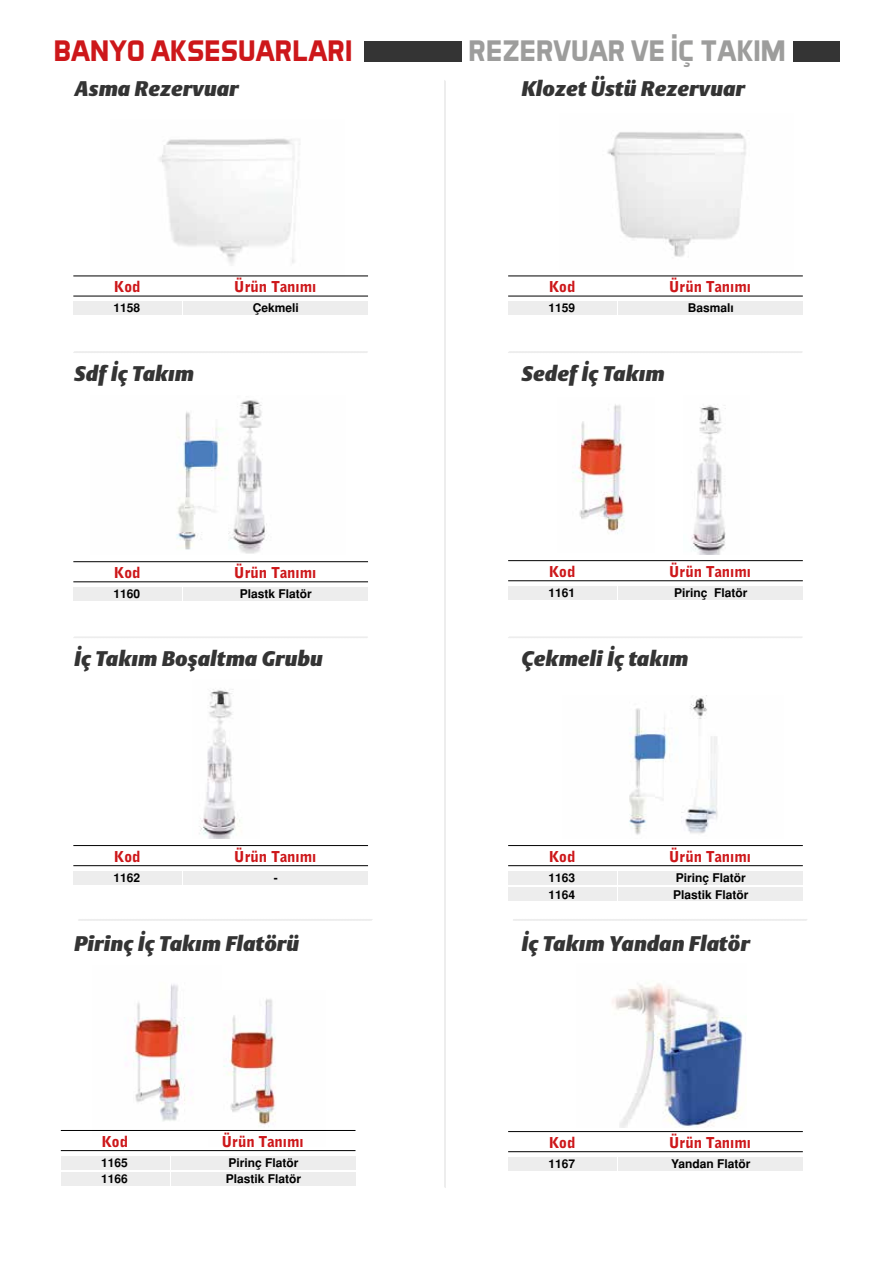
<style>
.page{position:relative;width:893px;height:1263px;background:#fff}
.page>*{position:absolute;margin:0;border:0;box-sizing:border-box;transform-origin:0 0}
.t1{font:700 30px "Aero Matics";color:#9d9d9c}
.t2{font:700 30px "Aero Matics";color:#cd171a}
.t3{font:italic 21px "Argo";color:#343434}
.t4{font:15px "Bell Gothic Black Tr";color:#cd171a}
.t5{font:700 12px/16.6px "Helvetica Tr";color:#000}
</style>
<div class="page">
<img style="left:111px;top:138px;width:233px;height:138px">
<img style="left:125px;top:984px;width:64px;height:138px">
<img style="left:223px;top:998px;width:53px;height:129px">
<img style="left:572px;top:404px;width:53px;height:130px">
<hr style="left:444px;top:80px;width:2px;height:1108px;background:#ededed">
<div style="left:73px;top:301px;width:109px;height:14px;background:#ededed"></div>
<div style="left:184px;top:301px;width:184px;height:14px;background:#ededed"></div>
<hr style="left:73px;top:276px;width:295px;height:1px;background:#000">
<hr style="left:73px;top:296px;width:295px;height:1px;background:#000">
<div style="left:73px;top:587px;width:109px;height:14px;background:#ededed"></div>
<div style="left:184px;top:587px;width:184px;height:14px;background:#ededed"></div>
<hr style="left:73px;top:561px;width:295px;height:1px;background:#000">
<hr style="left:73px;top:581px;width:295px;height:1px;background:#000">
<div style="left:73px;top:871px;width:109px;height:14px;background:#ededed"></div>
<div style="left:184px;top:871px;width:184px;height:14px;background:#ededed"></div>
<hr style="left:73px;top:845px;width:295px;height:1px;background:#000">
<hr style="left:73px;top:865px;width:295px;height:1px;background:#000">
<div style="left:508px;top:301px;width:109px;height:14px;background:#ededed"></div>
<div style="left:619px;top:301px;width:184px;height:14px;background:#ededed"></div>
<hr style="left:508px;top:276px;width:295px;height:1px;background:#000">
<hr style="left:508px;top:296px;width:295px;height:1px;background:#000">
<div style="left:508px;top:586px;width:109px;height:14px;background:#ededed"></div>
<div style="left:619px;top:586px;width:184px;height:14px;background:#ededed"></div>
<hr style="left:508px;top:560px;width:295px;height:1px;background:#000">
<hr style="left:508px;top:580px;width:295px;height:1px;background:#000">
<div style="left:508px;top:1157px;width:109px;height:14px;background:#ededed"></div>
<div style="left:619px;top:1157px;width:184px;height:14px;background:#ededed"></div>
<hr style="left:508px;top:1131px;width:295px;height:1px;background:#000">
<hr style="left:508px;top:1151px;width:295px;height:1px;background:#000">
<div style="left:61px;top:1156px;width:108px;height:13px;background:#ededed"></div>
<div style="left:61px;top:1172px;width:108px;height:14px;background:#ededed"></div>
<div style="left:171px;top:1156px;width:184px;height:13px;background:#ededed"></div>
<div style="left:171px;top:1172px;width:184px;height:14px;background:#ededed"></div>
<hr style="left:61px;top:1130px;width:294px;height:1px;background:#000">
<hr style="left:61px;top:1150px;width:294px;height:1px;background:#000">
<div style="left:508px;top:871px;width:109px;height:14px;background:#ededed"></div>
<div style="left:508px;top:887px;width:109px;height:14px;background:#ededed"></div>
<div style="left:619px;top:871px;width:184px;height:14px;background:#ededed"></div>
<div style="left:619px;top:887px;width:184px;height:14px;background:#ededed"></div>
<hr style="left:508px;top:845px;width:295px;height:1px;background:#000">
<hr style="left:508px;top:865px;width:295px;height:1px;background:#000">
<svg style="left:73px;top:351px;width:295px;height:2px"></svg>
<svg style="left:508px;top:351px;width:294px;height:2px"></svg>
<svg style="left:73px;top:636px;width:295px;height:2px"></svg>
<svg style="left:508px;top:636px;width:294px;height:2px"></svg>
<svg style="left:78px;top:919px;width:295px;height:2px"></svg>
<svg style="left:513px;top:919px;width:294px;height:2px"></svg>
<img style="left:607px;top:132px;width:139px;height:125px">
<img style="left:176px;top:400px;width:91px;height:154px">
<img style="left:691px;top:405px;width:35px;height:149px">
<img style="left:199px;top:689px;width:41px;height:150px">
<img style="left:629px;top:695px;width:89px;height:140px">
<img style="left:612px;top:983px;width:134px;height:145px">
<div style="left:364px;top:41px;width:98px;height:20px;background:#343434"></div>
<div style="left:793px;top:41px;width:46px;height:21px;background:#343434"></div>
<h1 class="t2" style="left:54px;top:33px;width:300px">BANYO AKSESUARLARI</h1>
<h1 class="t1" style="left:469px;top:33px;width:319px">REZERVUAR VE İÇ TAKIM</h1>
<h2 class="t3" style="left:74px;top:77px;width:166px">Asma Rezervuar</h2>
<h2 class="t3" style="left:521px;top:77px;width:225px">Klozet Üstü Rezervuar</h2>
<p class="t4" style="left:114px;top:277px;width:28px">Kod</p>
<p class="t4" style="left:234px;top:277px;width:84px">Ürün Tanımı</p>
<p class="t5" style="left:114px;top:300px;width:28px">1158</p>
<p class="t5" style="left:253px;top:300px;width:48px">Çekmeli</p>
<p class="t4" style="left:549px;top:277px;width:28px">Kod</p>
<p class="t4" style="left:669px;top:277px;width:84px">Ürün Tanımı</p>
<p class="t5" style="left:548px;top:300px;width:28px">1159</p>
<p class="t5" style="left:688px;top:300px;width:48px">Basmalı</p>
<h2 class="t3" style="left:74px;top:362px;width:122px">Sdf İç Takım</h2>
<h2 class="t3" style="left:521px;top:362px;width:145px">Sedef İç Takım</h2>
<p class="t4" style="left:114px;top:563px;width:28px">Kod</p>
<p class="t4" style="left:234px;top:563px;width:84px">Ürün Tanımı</p>
<p class="t5" style="left:114px;top:585px;width:28px">1160</p>
<p class="t5" style="left:240px;top:585px;width:74px">Plastk Flatör</p>
<p class="t4" style="left:549px;top:562px;width:28px">Kod</p>
<p class="t4" style="left:669px;top:562px;width:84px">Ürün Tanımı</p>
<p class="t5" style="left:548px;top:584px;width:28px">1161</p>
<p class="t5" style="left:674px;top:584px;width:75px">Pirinç Flatör</p>
<h2 class="t3" style="left:74px;top:647px;width:251px">İç Takım Boşaltma Grubu</h2>
<h2 class="t3" style="left:521px;top:647px;width:169px">Çekmeli İç takım</h2>
<p class="t4" style="left:114px;top:847px;width:28px">Kod</p>
<p class="t4" style="left:234px;top:847px;width:84px">Ürün Tanımı</p>
<p class="t5" style="left:114px;top:869px;width:28px">1162</p>
<p class="t5" style="left:274px;top:869px;width:5px">-</p>
<p class="t4" style="left:549px;top:847px;width:28px">Kod</p>
<p class="t4" style="left:669px;top:847px;width:84px">Ürün Tanımı</p>
<p class="t5" style="left:548px;top:869px;width:28px">1163<br>1164</p>
<p class="t5" style="left:673px;top:869px;width:77px">Pirinç Flatör<br>Plastik Flatör</p>
<h2 class="t3" style="left:74px;top:932px;width:227px">Pirinç İç Takım Flatörü</h2>
<h2 class="t3" style="left:521px;top:932px;width:230px">İç Takım Yandan Flatör</h2>
<p class="t4" style="left:101px;top:1132px;width:28px">Kod</p>
<p class="t4" style="left:221px;top:1132px;width:84px">Ürün Tanımı</p>
<p class="t5" style="left:101px;top:1154px;width:28px">1165<br>1166</p>
<p class="t5" style="left:228px;top:1154px;width:72px">Pirinç Flatör</p>
<p class="t5" style="left:226px;top:1171px;width:77px">Plastik Flatör</p>
<p class="t4" style="left:549px;top:1133px;width:28px">Kod</p>
<p class="t4" style="left:669px;top:1133px;width:84px">Ürün Tanımı</p>
<p class="t5" style="left:548px;top:1155px;width:28px">1167</p>
<p class="t5" style="left:671px;top:1155px;width:81px">Yandan Flatör</p>
</div>
